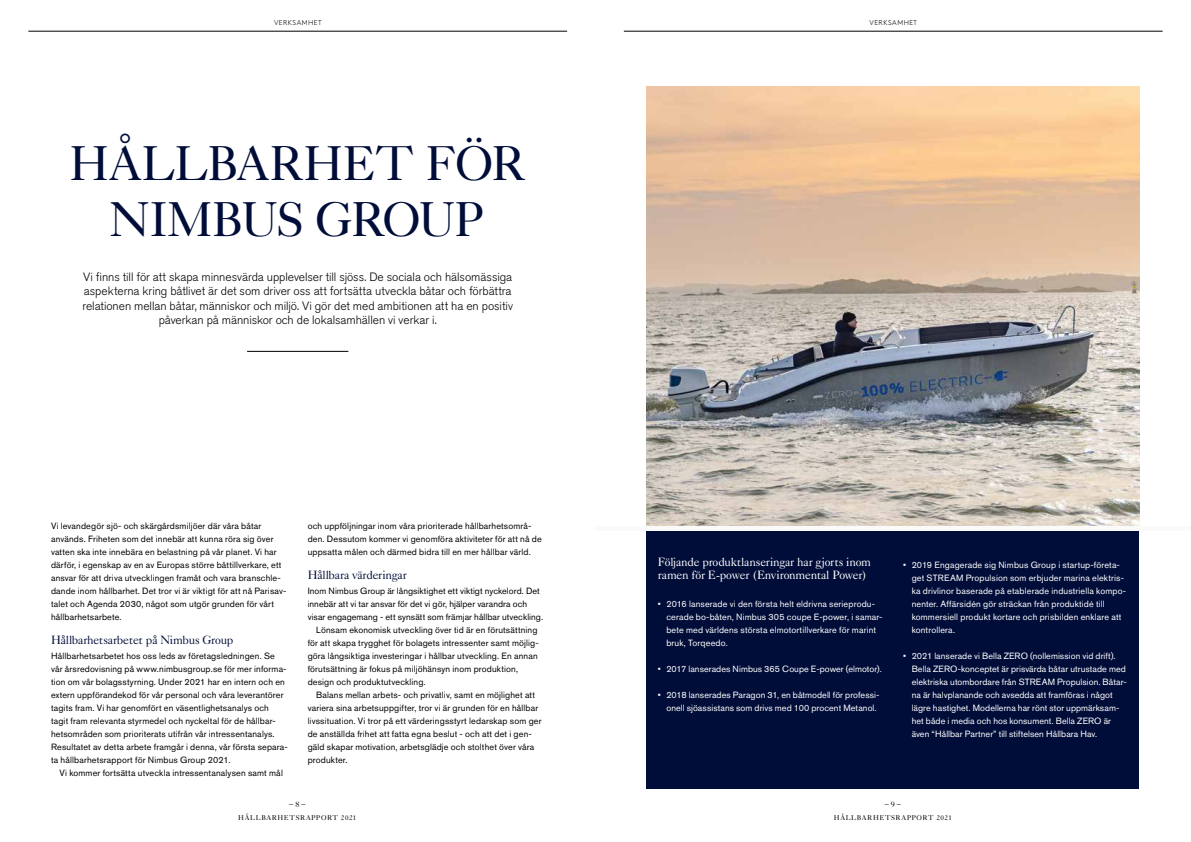
<style>
.page{position:relative;width:1191px;height:842px;background:#fff}
.page>*{position:absolute;margin:0;border:0;box-sizing:border-box;transform-origin:0 0}
.t1{font:49px/56px "Caslon 540 LT Std";letter-spacing:-.045em;color:#000d39;text-align:center}
.t2{font:300 12px/14px "Akzidenz Grotesk BE";letter-spacing:-.005em;color:#000;text-align:center}
.t3{font:12px/13px "Caslon 540 BT";letter-spacing:-.015em;color:#fff}
.t4{font:12px "Caslon 540 BT";letter-spacing:-.01em;color:#000d39}
.t5{font:9px/13px "Akzidenz Grotesk BE";letter-spacing:.015em;color:#000}
.t6{font:9px/13px "Akzidenz Grotesk BE";letter-spacing:.01em;color:#fff}
.t7{font:8px "Caslon 540 LT Std";color:#000}
.t8{font:7px "Caslon 540 LT Std";letter-spacing:.085em;color:#000}
.t9{font:300 7px "Brown Std";letter-spacing:.07em;color:#000}
</style>
<div class="page">
<hr style="left:28px;top:31px;width:539px;height:1px;background:#000">
<hr style="left:624px;top:31px;width:538px;height:1px;background:#000">
<hr style="left:247px;top:351px;width:101px;height:1px;background:#000">
<img style="left:646px;top:87px;width:493px;height:439px">
<div style="left:646px;top:531px;width:493px;height:258px;background:#000d39"></div>
<div style="left:595px;top:526px;width:596px;height:5px;background:#fafafa"></div>
<p class="t9" style="left:274px;top:19px;width:49px">VERKSAMHET</p>
<p class="t9" style="left:869px;top:19px;width:49px">VERKSAMHET</p>
<h1 class="t1" style="left:69px;top:135px;width:459px">HÅLLBARHET FÖR<br>NIMBUS GROUP</h1>
<p class="t2" style="left:82px;top:271px;width:432px">Vi finns till för att skapa minnesvärda upplevelser till sjöss. De sociala och hälsomässiga aspekterna kring båtlivet är det som driver oss att fortsätta utveckla båtar och förbättra relationen mellan båtar, människor och miljö. Vi gör det med ambitionen att ha en positiv påverkan på människor och de lokalsamhällen vi verkar i.</p>
<p class="t5" style="left:51px;top:519px;width:237px">Vi levandegör sjö- och skärgårdsmiljöer där våra båtar används. Friheten som det innebär att kunna röra sig över vatten ska inte innebära en belastning på vår planet. Vi har därför, i egenskap av en av Europas större båttillverkare, ett ansvar för att driva utvecklingen framåt och vara branschle&shy;dande inom hållbarhet. Det tror vi är viktigt för att nå Parisav&shy;talet och Agenda 2030, något som utgör grunden för vårt hållbarhetsarbete.</p>
<h2 class="t4" style="left:51px;top:632px;width:184px">Hållbarhetsarbetet på Nimbus Group</h2>
<p class="t5" style="left:51px;top:649px;width:238px">Hållbarhetsarbetet hos oss leds av företagsledningen. Se vår årsredovisning på www.nimbusgroup.se för mer informa&shy;tion om vår bolagsstyrning. Under 2021 har en intern och en extern uppförandekod för vår personal och våra leverantörer tagits fram. Vi har genomfört en väsentlighetsanalys och tagit fram relevanta styrmedel och nyckeltal för de hållbar&shy;hetsområden som prioriterats utifrån vår intressentanalys.<br>Resultatet av detta arbete framgår i denna, vår första separa&shy;ta hållbarhetsrapport för Nimbus Group 2021.</p>
<p class="t5" style="left:60px;top:766px;width:225px">Vi kommer fortsätta utveckla intressentanalysen samt mål</p>
<p class="t5" style="left:308px;top:519px;width:236px">och uppföljningar inom våra prioriterade hållbarhetsområ&shy;den. Dessutom kommer vi genomföra aktiviteter för att nå de uppsatta målen och därmed bidra till en mer hållbar värld.</p>
<h2 class="t4" style="left:308px;top:567px;width:101px">Hållbara värderingar</h2>
<p class="t5" style="left:308px;top:584px;width:234px">Inom Nimbus Group är långsiktighet ett viktigt nyckelord. Det</p>
<p class="t5" style="left:308px;top:597px;width:221px">innebär att vi tar ansvar för det vi gör, hjälper varandra och</p>
<p class="t5" style="left:308px;top:610px;width:237px">visar engagemang - ett synsätt som främjar hållbar utveckling.</p>
<p class="t5" style="left:316px;top:623px;width:223px">Lönsam ekonomisk utveckling över tid är en förutsättning</p>
<p class="t5" style="left:308px;top:636px;width:232px">för att skapa trygghet för bolagets intressenter samt möjlig-</p>
<p class="t5" style="left:308px;top:649px;width:232px">göra långsiktiga investeringar i hållbar utveckling. En annan</p>
<p class="t5" style="left:308px;top:662px;width:212px">förutsättning är fokus på miljöhänsyn inom produktion,</p>
<p class="t5" style="left:308px;top:675px;width:120px">design och produktutveckling.</p>
<p class="t5" style="left:316px;top:688px;width:220px">Balans mellan arbets- och privatliv, samt en möjlighet att</p>
<p class="t5" style="left:308px;top:701px;width:232px">variera sina arbetsuppgifter, tror vi är grunden för en hållbar</p>
<p class="t5" style="left:308px;top:714px;width:235px">livssituation. Vi tror på ett värderingsstyrt ledarskap som ger</p>
<p class="t5" style="left:308px;top:727px;width:226px">de anställda frihet att fatta egna beslut - och att det i gen-</p>
<p class="t5" style="left:308px;top:740px;width:228px">gäld skapar motivation, arbetsglädje och stolthet över våra</p>
<p class="t5" style="left:308px;top:753px;width:41px">produkter.</p>
<p class="t7" style="left:289px;top:799px;width:18px">– 8 –</p>
<p class="t8" style="left:238px;top:814px;width:120px">HÅLLBARHETSRAPPORT 2021</p>
<h2 class="t3" style="left:658px;top:555px;width:214px">Följande produktlanseringar har gjorts inom ramen för E-power (Environmental Power)</h2>
<p class="t6" style="left:666px;top:597px;width:218px;text-indent:-9px">• 2016 lanserade vi den första helt eldrivna serieprodu&shy;cerade bo-båten, Nimbus 305 coupe E-power, i samar&shy;bete med världens största elmotortillverkare för marint bruk, Torqeedo.</p>
<p class="t6" style="left:658px;top:662px;width:225px">• 2017 lanserades Nimbus 365 Coupe E-power (elmotor).</p>
<p class="t6" style="left:666px;top:688px;width:215px;text-indent:-9px">• 2018 lanserades Paragon 31, en båtmodell för professi&shy;onell sjöassistans som drivs med 100 procent Metanol.</p>
<p class="t6" style="left:911px;top:558px;width:216px;text-indent:-9px">• 2019 Engagerade sig Nimbus Group i startup-företa&shy;get STREAM Propulsion som erbjuder marina elektris&shy;ka drivlinor baserade på etablerade industriella kompo&shy;nenter. Affärsidén gör sträckan från produktidé till kommersiell produkt kortare och prisbilden enklare att kontrollera.</p>
<p class="t6" style="left:911px;top:649px;width:216px;text-indent:-9px">• 2021 lanserade vi Bella ZERO (nollemission vid drift).<br>Bella ZERO-konceptet är prisvärda båtar utrustade med elektriska utombordare från STREAM Propulsion. Båtar&shy;na är halvplanande och avsedda att framföras i något lägre hastighet. Modellerna har rönt stor uppmärksam&shy;het både i media och hos konsument. Bella ZERO är även “Hållbar Partner” till stiftelsen Hållbara Hav.</p>
<p class="t7" style="left:884px;top:799px;width:18px">– 9 –</p>
<p class="t8" style="left:833px;top:814px;width:120px">HÅLLBARHETSRAPPORT 2021</p>
</div>
